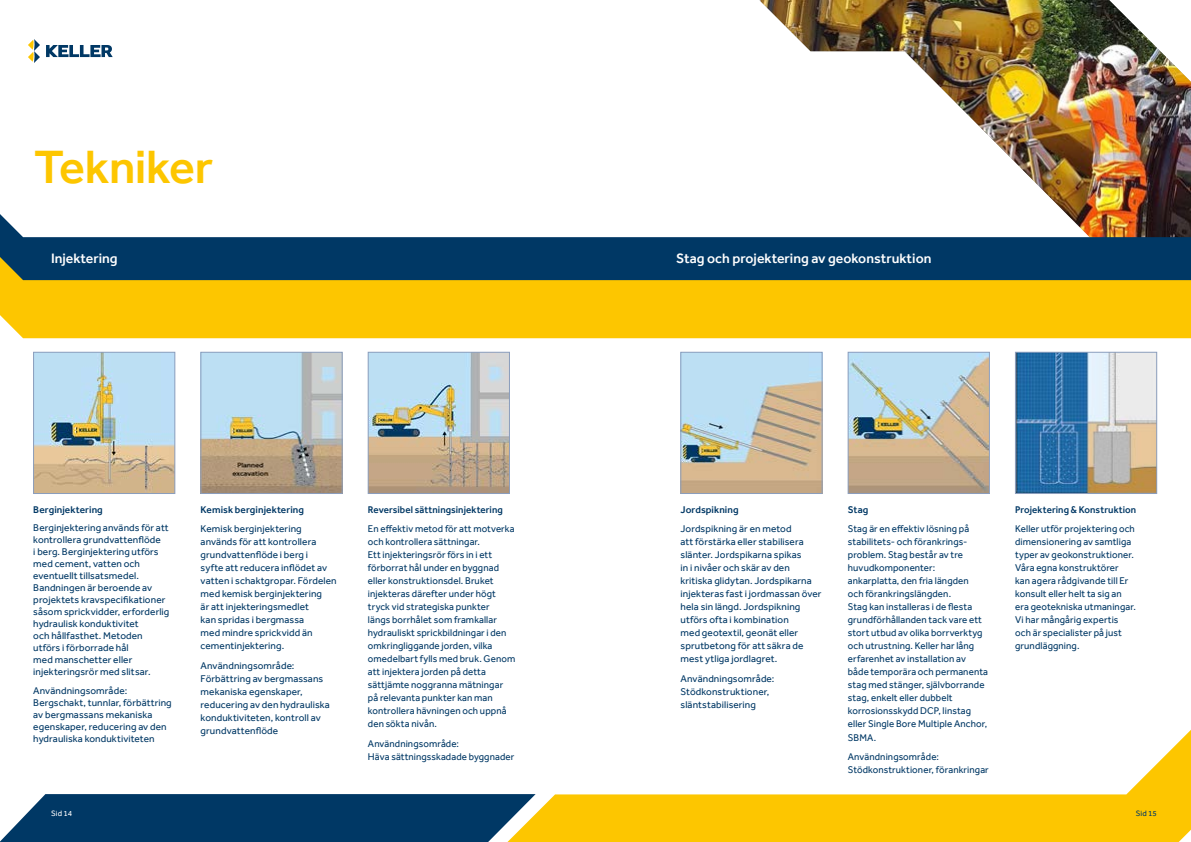
<style>
.page{position:relative;width:1191px;height:842px;background:#fff}
.page>*{position:absolute;margin:0;border:0;box-sizing:border-box;transform-origin:0 0}
.t1{font:500 48px "Effra";letter-spacing:-.01em;color:#fdc600}
.t2{font:500 14px "Effra";color:#fff}
.t3{font:10px/13px "Effra";letter-spacing:.01em;color:#003865}
.t4{font:500 10px "Effra";letter-spacing:.01em;color:#003865}
.t5{font:8px "Effra";color:#003865}
.t6{font:8px "Effra";color:#fff}
</style>
<div class="page">
<svg style="left:0;top:794px;width:507px;height:48px;background:#0e426d"></svg>
<div style="left:0;top:280px;width:1191px;height:58px;background:#fdc600"></div>
<svg style="left:28px;top:39px;width:12px;height:24px"></svg>
<svg style="left:46px;top:45px;width:67px;height:12px"></svg>
<img style="left:33px;top:352px;width:142px;height:142px">
<img style="left:368px;top:352px;width:142px;height:142px">
<svg style="left:200px;top:352px;width:143px;height:142px;background:#b5bcb9"></svg>
<svg style="left:507px;top:730px;width:684px;height:112px"></svg>
<img style="left:760px;top:0;width:431px;height:214px">
<svg style="left:680px;top:352px;width:142px;height:142px;background:#c0c3ba"></svg>
<svg style="left:1015px;top:352px;width:142px;height:142px;background:#7c9cb2"></svg>
<img style="left:847px;top:352px;width:143px;height:142px">
<svg style="left:0;top:214px;width:1191px;height:66px;fill:#003865"></svg>
<h1 class="t1" style="left:34px;top:138px;width:180px">Tekniker</h1>
<h2 class="t2" style="left:51px;top:250px;width:68px">Injektering</h2>
<h2 class="t2" style="left:676px;top:250px;width:257px">Stag och projektering av geokonstruktion</h2>
<p class="t4" style="left:33px;top:504px;width:71px">Berginjektering</p>
<p class="t3" style="left:33px;top:522px;width:138px;line-height:12px">Berginjektering används för att kontrollera grundvattenflöde<br>i berg. Berginjektering utförs med cement, vatten och eventuellt tillsatsmedel.<br>Bandningen är beroende av projektets kravspecifikationer såsom sprickvidder, erforderlig hydraulisk konduktivitet<br>och hållfasthet. Metoden utförs i förborrade hål<br>med manschetter eller injekteringsrör med slitsar.</p>
<p class="t3" style="left:33px;top:684px;width:140px;line-height:12px">Användningsområde:<br>Bergschakt, tunnlar, förbättring av bergmassans mekaniska egenskaper, reducering av den hydrauliska konduktiviteten</p>
<p class="t4" style="left:201px;top:504px;width:105px">Kemisk berginjektering</p>
<p class="t3" style="left:201px;top:522px;width:137px">Kemisk berginjektering används för att kontrollera grundvattenflöde i berg i<br>syfte att reducera inflödet av vatten i schaktgropar. Fördelen med kemisk berginjektering<br>är att injekteringsmedlet<br>kan spridas i bergmassa<br>med mindre sprickvidd än cementinjektering.</p>
<p class="t3" style="left:201px;top:659px;width:131px">Användningsområde:<br>Förbättring av bergmassans mekaniska egenskaper, reducering av den hydrauliska konduktiviteten, kontroll av grundvattenflöde</p>
<p class="t4" style="left:368px;top:504px;width:136px">Reversibel sättningsinjektering</p>
<p class="t3" style="left:368px;top:522px;width:149px">En effektiv metod för att motverka och kontrollera sättningar.<br>Ett injekteringsrör förs in i ett förborrat hål under en byggnad eller konstruktionsdel. Bruket injekteras därefter under högt tryck vid strategiska punkter<br>längs borrhålet som framkallar hydrauliskt sprickbildningar i den omkringliggande jorden, vilka omedelbart fylls med bruk. Genom att injektera jorden på detta sättjämte noggranna mätningar på relevanta punkter kan man kontrollera hävningen och uppnå den sökta nivån.</p>
<p class="t3" style="left:368px;top:737px;width:148px">Användningsområde:<br>Häva sättningsskadade byggnader</p>
<p class="t4" style="left:680px;top:504px;width:60px">Jordspikning</p>
<p class="t3" style="left:680px;top:522px;width:142px">Jordspikning är en metod<br>att förstärka eller stabilisera slänter. Jordspikarna spikas<br>in i nivåer och skär av den kritiska glidytan. Jordspikarna injekteras fast i jordmassan över hela sin längd. Jordspikning utförs ofta i kombination<br>med geotextil, geonät eller sprutbetong för att säkra de mest ytliga jordlagret.</p>
<p class="t3" style="left:680px;top:672px;width:95px">Användningsområde:<br>Stödkonstruktioner, släntstabilisering</p>
<p class="t4" style="left:848px;top:504px;width:22px">Stag</p>
<p class="t3" style="left:848px;top:522px;width:142px">Stag är en effektiv lösning på stabilitets- och förankrings&shy;problem. Stag består av tre huvudkomponenter: ankarplatta, den fria längden<br>och förankringslängden.<br>Stag kan installeras i de flesta grundförhållanden tack vare ett stort utbud av olika borrverktyg och utrustning. Keller har lång erfarenhet av installation av både temporära och permanenta stag med stänger, självborrande stag, enkelt eller dubbelt korrosionsskydd DCP, linstag eller Single Bore Multiple Anchor,<br>SBMA.</p>
<p class="t3" style="left:848px;top:750px;width:142px">Användningsområde:<br>Stödkonstruktioner, förankringar</p>
<p class="t4" style="left:1015px;top:504px;width:123px">Projektering &amp; Konstruktion</p>
<p class="t3" style="left:1015px;top:522px;width:122px">Keller utför projektering och dimensionering av samtliga typer av geokonstruktioner.<br>Våra egna konstruktörer kan agera rådgivande till Er konsult eller helt ta sig an era geotekniska utmaningar.<br>Vi har mångårig expertis och är specialister på just grundläggning.</p>
<p class="t6" style="left:51px;top:809px;width:23px">Sid 14</p>
<p class="t5" style="left:1135px;top:809px;width:23px">Sid 15</p>
</div>
